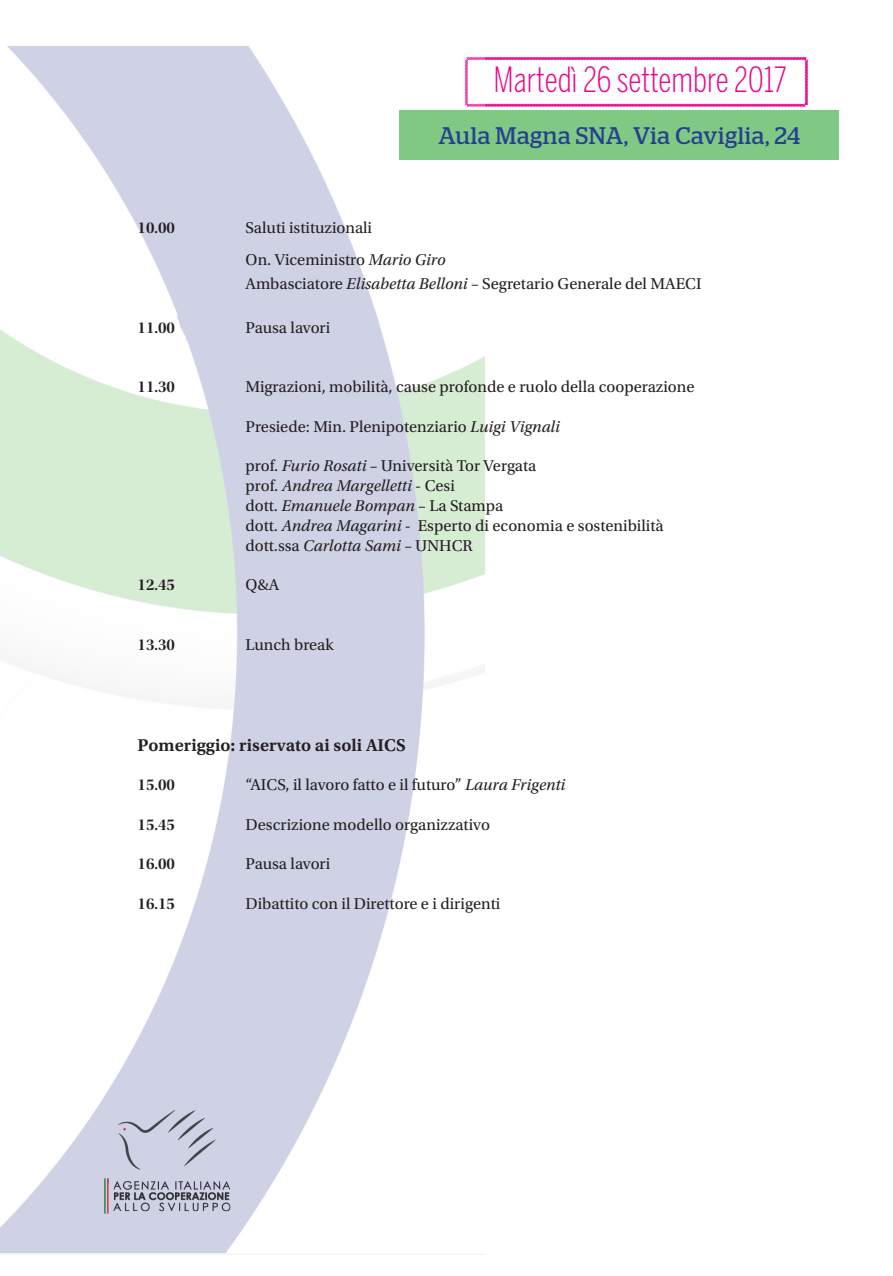
<style>
.page{position:relative;width:893px;height:1276px;background:#fff}
.page>*{position:absolute;margin:0;border:0;box-sizing:border-box;transform-origin:0 0}
.t1{font:300 34.5px "Benton Sans Comp";color:#ed028c}
.t2{font:24px "Stag";letter-spacing:.025em;color:#253f8e}
.t3{font:18px "Utopia Std Semibold Capt";color:#231f20}
.t4{font:16.5px/19.8px "Utopia Std";color:#231f20}
.t5{font:16.5px "Utopia Std Semibold Disp";color:#231f20}
.s1{font-style:italic}
</style>
<div class="page">
<svg style="left:485px;top:57px;width:323px;height:50px"></svg>
<img style="left:0;top:46px;width:485px;height:1208px">
<div style="left:400px;top:110px;width:439px;height:49px;background:#7fc985"></div>
<img style="left:101px;top:1107px;width:132px;height:109px">
<h1 class="t1" style="left:494px;top:59px;width:295px">Martedì 26 settembre 2017</h1>
<h2 class="t2" style="left:438px;top:122px;width:363px">Aula Magna SNA, Via Caviglia, 24</h2>
<p class="t5" style="left:138px;top:219px;width:39px">10.00</p>
<p class="t4" style="left:246px;top:212px;width:201px;line-height:31.8px">Saluti istituzionali<br>On. Viceministro <span class="s1">Mario Giro</span></p>
<p class="t4" style="left:246px;top:274px;width:457px">Ambasciatore <span class="s1">Elisabetta Belloni</span> – Segretario Generale del MAECI</p>
<p class="t5" style="left:138px;top:318px;width:39px">11.00</p>
<p class="t4" style="left:246px;top:318px;width:86px">Pausa lavori</p>
<p class="t5" style="left:138px;top:378px;width:39px">11.30</p>
<p class="t4" style="left:246px;top:377px;width:451px">Migrazioni, mobilità, cause profonde e ruolo della cooperazione</p>
<p class="t4" style="left:246px;top:417px;width:316px">Presiede: Min. Plenipotenziario <span class="s1">Luigi Vignali</span></p>
<p class="t4" style="left:246px;top:456px;width:420px">prof. <span class="s1">Furio Rosati</span> – Università Tor Vergata<br>prof. <span class="s1">Andrea Margelletti</span> - Cesi<br>dott. <span class="s1">Emanuele Bompan</span> – La Stampa<br>dott. <span class="s1">Andrea Magarini</span> - Esperto di economia e sostenibilità dott.ssa <span class="s1">Carlotta Sami</span> – UNHCR</p>
<p class="t5" style="left:138px;top:576px;width:39px">12.45</p>
<p class="t4" style="left:246px;top:575px;width:35px">Q&amp;A</p>
<p class="t5" style="left:138px;top:635px;width:39px">13.30</p>
<p class="t4" style="left:246px;top:635px;width:90px">Lunch break</p>
<p class="t3" style="left:138px;top:734px;width:270px">Pomeriggio: riservato ai soli AICS</p>
<p class="t5" style="left:138px;top:776px;width:39px">15.00</p>
<p class="t4" style="left:246px;top:775px;width:321px">“AICS, il lavoro fatto e il futuro” <span class="s1">Laura Frigenti</span></p>
<p class="t5" style="left:138px;top:815px;width:39px">15.45</p>
<p class="t4" style="left:246px;top:815px;width:246px">Descrizione modello organizzativo</p>
<p class="t5" style="left:138px;top:855px;width:39px">16.00</p>
<p class="t4" style="left:246px;top:854px;width:86px">Pausa lavori</p>
<p class="t5" style="left:138px;top:894px;width:39px">16.15</p>
<p class="t4" style="left:246px;top:894px;width:256px">Dibattito con il Direttore e i dirigenti</p>
</div>
